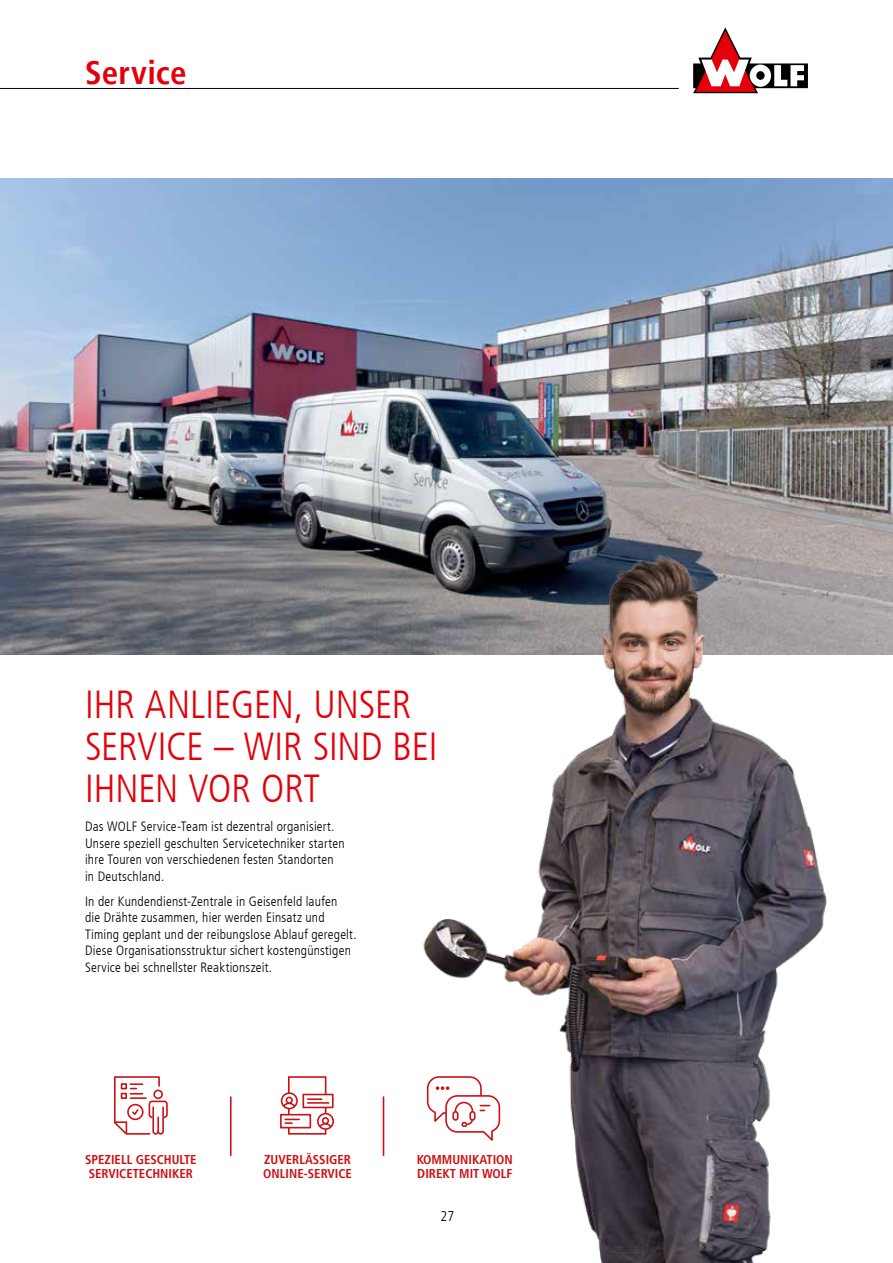
<style>
.page{position:relative;width:893px;height:1263px;background:#fff}
.page>*{position:absolute;margin:0;border:0;box-sizing:border-box;transform-origin:0 0}
.t1{font:300 condensed 39px/42px "Frutiger";color:#e3000b}
.t2{font:700 condensed 33px "Frutiger";letter-spacing:.005em;color:#e3000b}
.t3{font:300 condensed 14.25px "Frutiger";color:#000}
.t4{font:300 condensed 13.5px/16.5px "Frutiger";letter-spacing:.015em;color:#000}
.t5{font:700 condensed 12.75px/14.4px "Frutiger";color:#cd1013}
</style>
<div class="page">
<hr style="left:0;top:88px;width:679px;height:1px;background:#000">
<img style="left:0;top:179px;width:893px;height:476px">
<img style="left:415px;top:521px;width:478px;height:742px">
<div style="left:149px;top:1100px;width:19px;height:18px;border:2px solid #cd1013;border-radius:3px"></div>
<svg style="left:114px;top:1076px;width:51px;height:59px"></svg>
<svg style="left:426px;top:1075px;width:75px;height:69px"></svg>
<hr style="left:230px;top:1097px;width:2px;height:58px;background:#cd1013">
<hr style="left:383px;top:1097px;width:1px;height:58px;background:#cd1013">
<div style="left:288px;top:1076px;width:38px;height:58px;border:2px solid #cd1013"></div>
<div style="left:302px;top:1094px;width:32px;height:14px;background:#fff;border:2px solid #cd1013"></div>
<div style="left:280px;top:1114px;width:31px;height:14px;background:#fff;border:2px solid #cd1013"></div>
<svg style="left:308px;top:1098px;width:14px;height:2px"></svg>
<hr style="left:308px;top:1102px;width:21px;height:2px;background:#cd1013">
<svg style="left:285px;top:1118px;width:14px;height:6px"></svg>
<svg style="left:282px;top:1093px;width:15px;height:15px"></svg>
<div style="left:281px;top:1092px;width:17px;height:17px;border:2px solid #cd1013;border-radius:50%"></div>
<svg style="left:282px;top:1102px;width:15px;height:6px"></svg>
<div style="left:286px;top:1096px;width:7px;height:8px;border:2px solid #cd1013;border-radius:50%"></div>
<svg style="left:318px;top:1114px;width:15px;height:15px"></svg>
<div style="left:317px;top:1113px;width:17px;height:17px;border:2px solid #cd1013;border-radius:50%"></div>
<svg style="left:318px;top:1122px;width:15px;height:7px"></svg>
<div style="left:322px;top:1117px;width:7px;height:7px;border:2px solid #cd1013;border-radius:50%"></div>
<svg style="left:693px;top:27px;width:115px;height:66px"></svg>
<h2 class="t2" style="left:85px;top:53px;width:103px">Service</h2>
<h1 class="t1" style="left:85px;top:684px;width:354px">IHR ANLIEGEN, UNSER<br>SERVICE – WIR SIND BEI<br>IHNEN VOR ORT</h1>
<p class="t4" style="left:85px;top:819px;width:261px">Das WOLF Service-Team ist dezentral organisiert.<br>Unsere speziell geschulten Servicetechniker starten ihre Touren von verschiedenen festen Standorten in Deutschland.</p>
<p class="t4" style="left:85px;top:893px;width:273px">In der Kundendienst-Zentrale in Geisenfeld laufen<br>die Drähte zusammen, hier werden Einsatz und Timing geplant und der reibungslose Ablauf geregelt.<br>Diese Organisationsstruktur sichert kostengünstigen Service bei schnellster Reaktionszeit.</p>
<p class="t5" style="left:85px;top:1152px;width:113px">SPEZIELL GESCHULTE<br>SERVICETECHNIKER</p>
<p class="t5" style="left:263px;top:1152px;width:90px">ZUVERLÄSSIGER<br>ONLINE-SERVICE</p>
<p class="t5" style="left:417px;top:1152px;width:98px">KOMMUNIKATION<br>DIREKT MIT WOLF</p>
<p class="t3" style="left:440px;top:1207px;width:15px">27</p>
</div>
